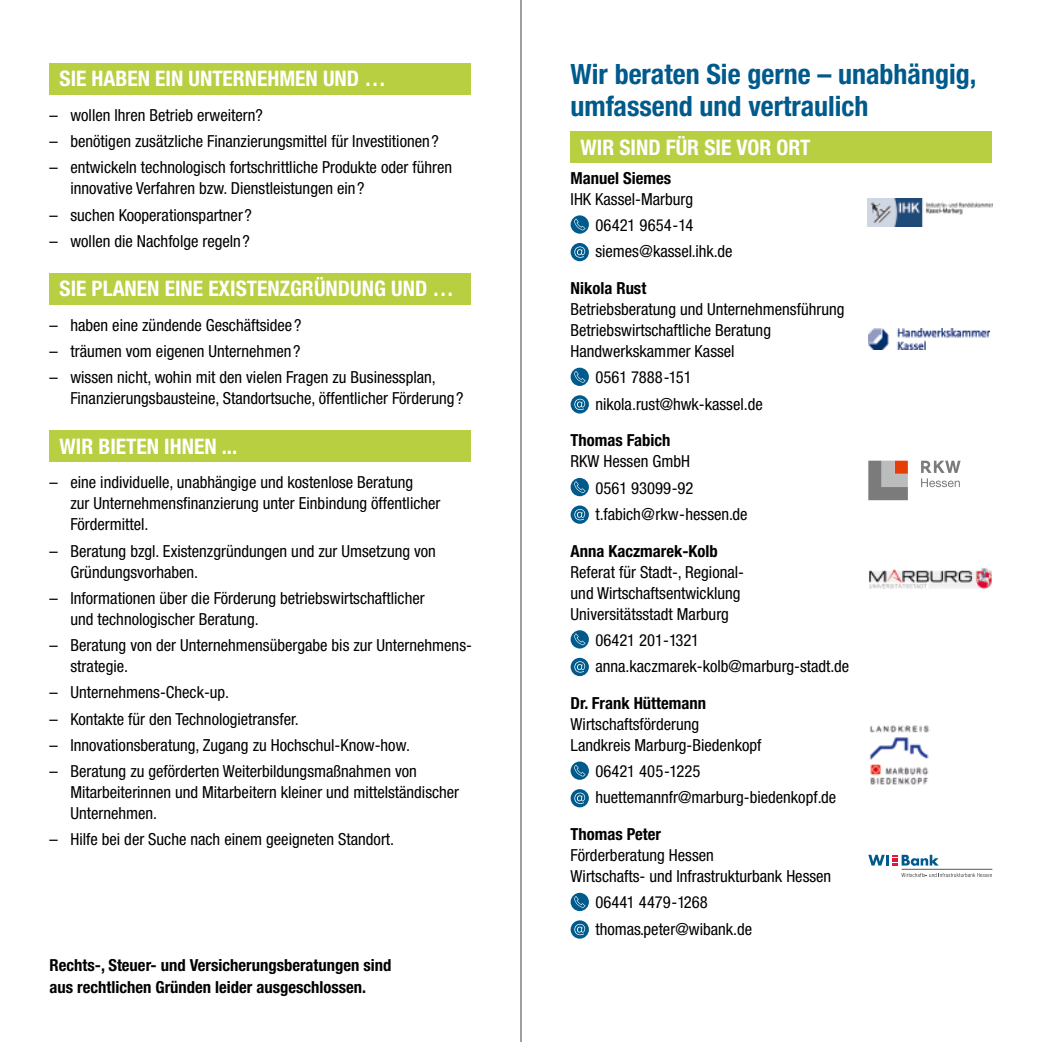
<style>
.page{position:relative;width:1042px;height:1042px;background:#fff}
.page>*{position:absolute;margin:0;border:0;box-sizing:border-box;transform-origin:0 0}
.t1{font:700 condensed 28px/31.5px "Helvetica Neue LT Pro";color:#005a8b}
.t2{font:700 condensed 21.35px "Helvetica Neue LT Pro";color:#fff}
.t3{font:condensed 16.62px/21px "Helvetica Neue LT Pro";color:#000}
.t4{font:700 condensed 16.62px/21px "Helvetica Neue LT Pro";color:#000}
</style>
<div class="page">
<svg style="left:570px;top:215px;width:19px;height:19px"></svg>
<svg style="left:574px;top:219px;width:11px;height:11px"></svg>
<svg style="left:570px;top:243px;width:19px;height:18px"></svg>
<svg style="left:574px;top:246px;width:11px;height:12px"></svg>
<svg style="left:570px;top:368px;width:19px;height:18px"></svg>
<svg style="left:574px;top:371px;width:11px;height:12px"></svg>
<svg style="left:570px;top:395px;width:19px;height:18px"></svg>
<svg style="left:574px;top:399px;width:11px;height:11px"></svg>
<svg style="left:570px;top:478px;width:19px;height:18px"></svg>
<svg style="left:574px;top:481px;width:11px;height:12px"></svg>
<svg style="left:570px;top:505px;width:19px;height:19px"></svg>
<svg style="left:574px;top:509px;width:11px;height:11px"></svg>
<svg style="left:570px;top:630px;width:19px;height:18px"></svg>
<svg style="left:574px;top:633px;width:11px;height:12px"></svg>
<svg style="left:570px;top:658px;width:19px;height:18px"></svg>
<svg style="left:574px;top:661px;width:11px;height:11px"></svg>
<svg style="left:570px;top:761px;width:19px;height:19px"></svg>
<svg style="left:574px;top:765px;width:11px;height:11px"></svg>
<svg style="left:570px;top:789px;width:19px;height:18px"></svg>
<svg style="left:574px;top:792px;width:11px;height:12px"></svg>
<svg style="left:570px;top:893px;width:19px;height:18px"></svg>
<svg style="left:574px;top:896px;width:11px;height:12px"></svg>
<svg style="left:570px;top:920px;width:19px;height:18px"></svg>
<svg style="left:574px;top:924px;width:11px;height:11px"></svg>
<div style="left:50px;top:63px;width:421px;height:31px;background:#b8cf42"></div>
<div style="left:50px;top:273px;width:421px;height:31px;background:#b8cf42"></div>
<div style="left:570px;top:131px;width:422px;height:32px;background:#b8cf42"></div>
<div style="left:50px;top:430px;width:421px;height:32px;background:#b8cf42"></div>
<img style="left:868px;top:199px;width:125px;height:27px">
<img style="left:868px;top:329px;width:122px;height:20px">
<img style="left:869px;top:725px;width:61px;height:60px">
<hr style="left:901px;top:869px;width:91px;height:1px;background:#565655">
<svg style="left:868px;top:855px;width:71px;height:11px"></svg>
<svg style="left:901px;top:873px;width:91px;height:4px"></svg>
<img style="left:869px;top:567px;width:123px;height:22px">
<svg style="left:868px;top:461px;width:40px;height:39px;background:#9d8c85"></svg>
<svg style="left:921px;top:461px;width:39px;height:26px"></svg>
<hr style="left:520px;top:0;width:2px;height:1042px;background:#6e6e6e">
<p class="t2" style="left:60px;top:66px;width:328px">SIE HABEN EIN UNTERNEHMEN UND …</p>
<p class="t3" style="left:50px;top:104px;width:215px">– wollen Ihren Betrieb erweitern?</p>
<p class="t3" style="left:50px;top:130px;width:391px">– benötigen zusätzliche Finanzierungsmittel für Investitionen?</p>
<p class="t3" style="left:70px;top:157px;width:383px;text-indent:-21px">– entwickeln technologisch fortschrittliche Produkte oder führen innovative Verfahren bzw. Dienstleistungen ein?</p>
<p class="t3" style="left:50px;top:204px;width:204px">– suchen Kooperationspartner?</p>
<p class="t3" style="left:50px;top:230px;width:202px">– wollen die Nachfolge regeln?</p>
<p class="t2" style="left:60px;top:276px;width:396px">SIE PLANEN EINE EXISTENZGRÜNDUNG UND …</p>
<p class="t3" style="left:50px;top:314px;width:253px">– haben eine zündende Geschäftsidee?</p>
<p class="t3" style="left:50px;top:340px;width:252px">– träumen vom eigenen Unternehmen?</p>
<p class="t3" style="left:70px;top:367px;width:395px;text-indent:-21px">– wissen nicht, wohin mit den vielen Fragen zu Businessplan,<br>Finanzierungsbausteine, Standortsuche, öffentlicher Förderung?</p>
<p class="t2" style="left:60px;top:434px;width:179px">WIR BIETEN IHNEN ...</p>
<p class="t3" style="left:70px;top:472px;width:371px;text-indent:-21px">– eine individuelle, unabhängige und kostenlose Beratung<br>zur Unternehmensfinanzierung unter Einbindung öffentlicher<br>Fördermittel.</p>
<p class="t3" style="left:70px;top:540px;width:367px;text-indent:-21px">– Beratung bzgl. Existenzgründungen und zur Umsetzung von<br>Gründungsvorhaben.</p>
<p class="t3" style="left:70px;top:587px;width:356px;text-indent:-21px">– Informationen über die Förderung betriebswirtschaftlicher und technologischer Beratung.</p>
<p class="t3" style="left:70px;top:634px;width:403px;text-indent:-21px">– Beratung von der Unternehmensübergabe bis zur Unternehmens&shy;strategie.</p>
<p class="t3" style="left:50px;top:682px;width:181px">– Unternehmens-Check-up.</p>
<p class="t3" style="left:50px;top:708px;width:251px">– Kontakte für den Technologietransfer.</p>
<p class="t3" style="left:50px;top:734px;width:362px">– Innovationsberatung, Zugang zu Hochschul-Know-how.</p>
<p class="t3" style="left:70px;top:760px;width:390px;text-indent:-21px">– Beratung zu geförderten Weiterbildungsmaßnahmen von<br>Mitarbeiterinnen und Mitarbeitern kleiner und mittelständischer<br>Unternehmen.</p>
<p class="t3" style="left:50px;top:829px;width:346px">– Hilfe bei der Suche nach einem geeigneten Standort.</p>
<p class="t4" style="left:50px;top:955px;width:343px">Rechts-, Steuer- und Versicherungsberatungen sind aus rechtlichen Gründen leider ausgeschlossen.</p>
<h1 class="t1" style="left:570px;top:58px;width:407px">Wir beraten Sie gerne – unabhängig, umfassend und vertraulich</h1>
<p class="t2" style="left:580px;top:134px;width:231px">WIR SIND FÜR SIE VOR ORT</p>
<p class="t4" style="left:570px;top:167px;width:102px">Manuel Siemes</p>
<p class="t3" style="left:595px;top:186px;width:139px;line-height:26.2px;text-indent:-25px">IHK Kassel-Marburg<br>06421 9654-14 siemes@kassel.ihk.de</p>
<p class="t4" style="left:570px;top:278px;width:77px">Nikola Rust</p>
<p class="t3" style="left:570px;top:298px;width:275px">Betriebsberatung und Unternehmensführung<br>Betriebswirtschaftliche Beratung<br>Handwerkskammer Kassel</p>
<p class="t3" style="left:595px;top:364px;width:169px;line-height:26.2px">0561 7888-151 nikola.rust@hwk-kassel.de</p>
<p class="t4" style="left:570px;top:430px;width:101px">Thomas Fabich</p>
<p class="t3" style="left:595px;top:448px;width:154px;line-height:26.2px;text-indent:-25px">RKW Hessen GmbH<br>0561 93099-92 t.fabich@rkw-hessen.de</p>
<p class="t4" style="left:570px;top:540px;width:149px">Anna Kaczmarek-Kolb</p>
<p class="t3" style="left:570px;top:561px;width:175px">Referat für Stadt-, Regional&shy;und Wirtschaftsentwicklung<br>Universitätsstadt Marburg</p>
<p class="t3" style="left:595px;top:627px;width:255px;line-height:26.2px">06421 201-1321 anna.kaczmarek-kolb@marburg-stadt.de</p>
<p class="t4" style="left:570px;top:692px;width:137px">Dr. Frank Hüttemann</p>
<p class="t3" style="left:570px;top:713px;width:192px">Wirtschaftsförderung<br>Landkreis Marburg-Biedenkopf</p>
<p class="t3" style="left:595px;top:758px;width:242px;line-height:26.2px">06421 405-1225 huettemannfr@marburg-biedenkopf.de</p>
<p class="t4" style="left:570px;top:824px;width:92px">Thomas Peter</p>
<p class="t3" style="left:570px;top:844px;width:262px">Förderberatung Hessen<br>Wirtschafts- und Infrastrukturbank Hessen</p>
<p class="t3" style="left:595px;top:889px;width:158px;line-height:26.2px">06441 4479-1268 thomas.peter@wibank.de</p>
</div>
